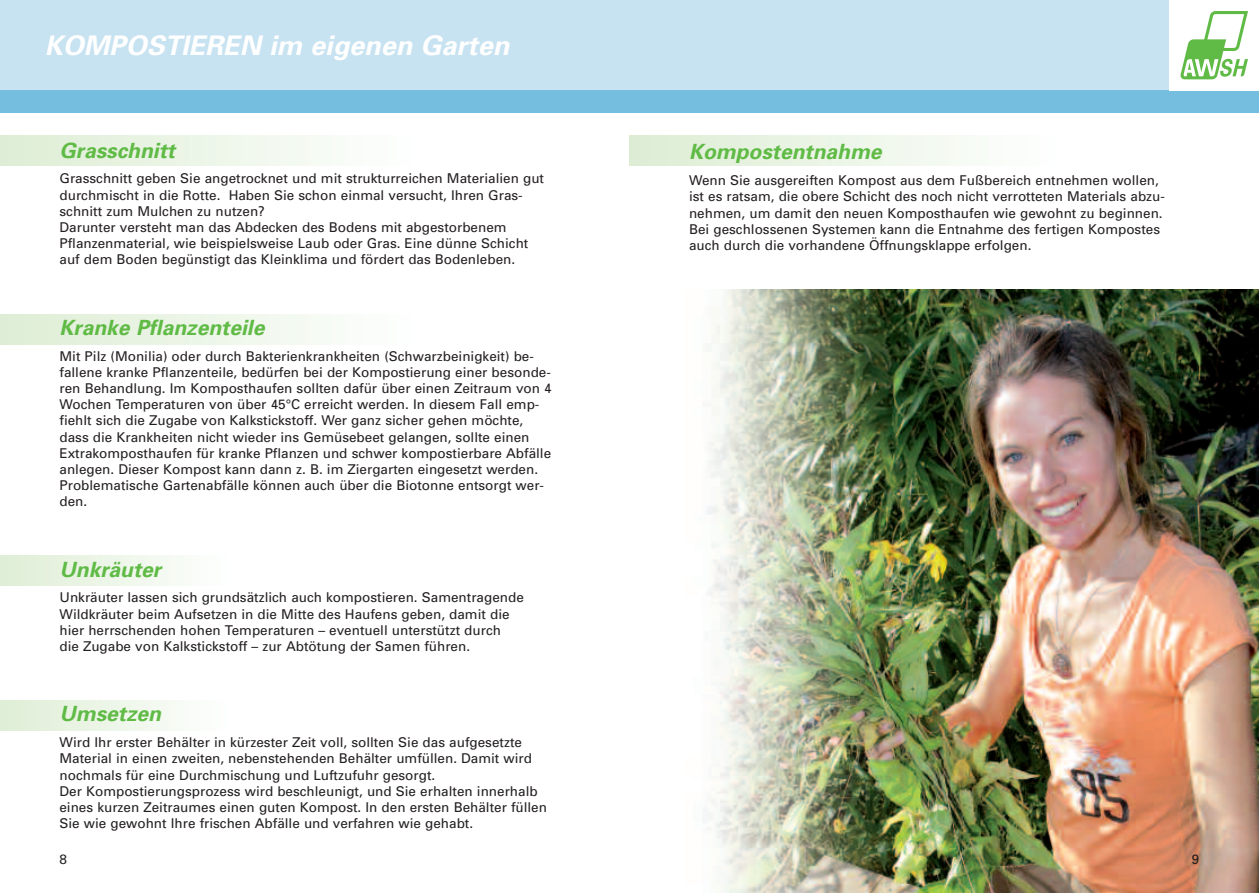
<style>
.page{position:relative;width:1259px;height:893px;background:#fff}
.page>*{position:absolute;margin:0;border:0;box-sizing:border-box;transform-origin:0 0}
.t1{font:italic 700 27px "Univers";color:#fff}
.t2{font:italic 700 21px "Univers";color:#60bb46}
.t3{font:13.5px/16.2px "Univers";color:#231f20}
</style>
<div class="page">
<div style="left:629px;top:135px;width:425px;height:30px;background:linear-gradient(to right,#ddedd3,#fdfffd)"></div>
<div style="left:0;top:315px;width:412px;height:29px;background:linear-gradient(to right,#deedd4,#fdfffd)"></div>
<div style="left:0;top:700px;width:227px;height:30px;background:linear-gradient(to right,#dfeed5,#fdfefd)"></div>
<div style="left:0;top:556px;width:229px;height:30px;background:linear-gradient(to right,#dfeed5,#fdfefe)"></div>
<div style="left:0;top:135px;width:412px;height:30px;background:linear-gradient(to right,#deedd4,#fdfffd)"></div>
<div style="left:0;top:90px;width:1259px;height:23px;background:#75bee0"></div>
<div style="left:0;top:0;width:1259px;height:90px;background:#c7e2f1"></div>
<div style="left:1169px;top:0;width:90px;height:90px;background:#fff"></div>
<svg style="left:1180px;top:11px;width:68px;height:68px"></svg>
<img style="left:703px;top:290px;width:556px;height:603px">
<h1 class="t1" style="left:45px;top:36px;width:466px">KOMPOSTIEREN im eigenen Garten</h1>
<h2 class="t2" style="left:60px;top:142px;width:117px">Grasschnitt</h2>
<p class="t3" style="left:60px;top:172px;width:486px">Grasschnitt geben Sie angetrocknet und mit strukturreichen Materialien gut durchmischt in die Rotte. Haben Sie schon einmal versucht, Ihren Gras&shy;schnitt zum Mulchen zu nutzen?<br>Darunter versteht man das Abdecken des Bodens mit abgestorbenem Pflanzenmaterial, wie beispielsweise Laub oder Gras. Eine dünne Schicht auf dem Boden begünstigt das Kleinklima und fördert das Bodenleben.</p>
<h2 class="t2" style="left:60px;top:320px;width:206px">Kranke Pflanzenteile</h2>
<p class="t3" style="left:60px;top:349px;width:493px">Mit Pilz (Monilia) oder durch Bakterienkrankheiten (Schwarzbeinigkeit) be&shy;fallene kranke Pflanzenteile, bedürfen bei der Kompostierung einer besonde&shy;ren Behandlung. Im Komposthaufen sollten dafür über einen Zeitraum von 4<br>Wochen Temperaturen von über 45°C erreicht werden. In diesem Fall emp&shy;fiehlt sich die Zugabe von Kalkstickstoff. Wer ganz sicher gehen möchte, dass die Krankheiten nicht wieder ins Gemüsebeet gelangen, sollte einen Extrakomposthaufen für kranke Pflanzen und schwer kompostierbare Abfälle anlegen. Dieser Kompost kann dann z. B. im Ziergarten eingesetzt werden.<br>Problematische Gartenabfälle können auch über die Biotonne entsorgt wer&shy;den.</p>
<h2 class="t2" style="left:60px;top:561px;width:103px">Unkräuter</h2>
<p class="t3" style="left:59px;top:591px;width:466px">Unkräuter lassen sich grundsätzlich auch kompostieren. Samentragende Wildkräuter beim Aufsetzen in die Mitte des Haufens geben, damit die hier herrschenden hohen Temperaturen – eventuell unterstützt durch die Zugabe von Kalkstickstoff – zur Abtötung der Samen führen.</p>
<h2 class="t2" style="left:60px;top:706px;width:103px">Umsetzen</h2>
<p class="t3" style="left:59px;top:735px;width:489px">Wird Ihr erster Behälter in kürzester Zeit voll, sollten Sie das aufgesetzte Material in einen zweiten, nebenstehenden Behälter umfüllen. Damit wird nochmals für eine Durchmischung und Luftzufuhr gesorgt.<br>Der Kompostierungsprozess wird beschleunigt, und Sie erhalten innerhalb eines kurzen Zeitraumes einen guten Kompost. In den ersten Behälter füllen Sie wie gewohnt Ihre frischen Abfälle und verfahren wie gehabt.</p>
<h2 class="t2" style="left:689px;top:144px;width:194px">Kompostentnahme</h2>
<p class="t3" style="left:689px;top:174px;width:477px">Wenn Sie ausgereiften Kompost aus dem Fußbereich entnehmen wollen, ist es ratsam, die obere Schicht des noch nicht verrotteten Materials abzu&shy;nehmen, um damit den neuen Komposthaufen wie gewohnt zu beginnen.<br>Bei geschlossenen Systemen kann die Entnahme des fertigen Kompostes auch durch die vorhandene Öffnungsklappe erfolgen.</p>
<p class="t3" style="left:60px;top:853px;width:9px">8</p>
<p class="t3" style="left:1192px;top:853px;width:9px">9</p>
</div>
